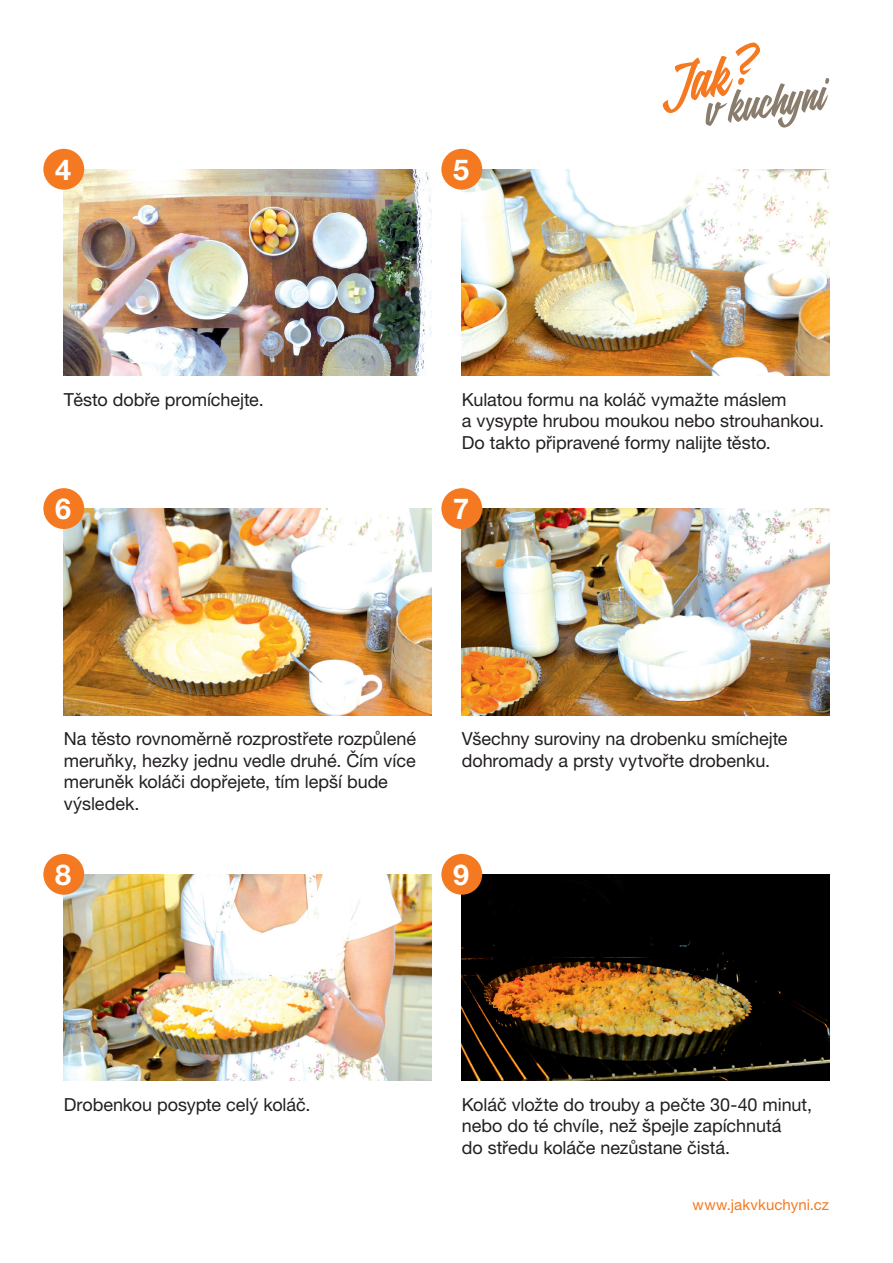
<style>
.page{position:relative;width:893px;height:1263px;background:#fff}
.page>*{position:absolute;margin:0;border:0;box-sizing:border-box;transform-origin:0 0}
.t1{font:700 28.8px "Helvetica Neue LT Pro";color:#fff}
.t2{font:18px/21.6px "Helvetica Neue LT Pro";letter-spacing:-.005em;color:#231f20}
.t3{font:15px "Helvetica Neue LT Pro";letter-spacing:.005em;color:#f47921}
</style>
<div class="page">
<img style="left:64px;top:169px;width:367px;height:207px">
<img style="left:462px;top:169px;width:367px;height:207px">
<div style="left:43px;top:149px;width:41px;height:41px;background:#f47921;border-radius:50%"></div>
<img style="left:64px;top:509px;width:367px;height:206px">
<img style="left:462px;top:509px;width:367px;height:206px">
<div style="left:441px;top:488px;width:41px;height:41px;background:#f47921;border-radius:50%"></div>
<img style="left:64px;top:874px;width:367px;height:207px">
<img style="left:462px;top:874px;width:367px;height:207px">
<div style="left:43px;top:854px;width:41px;height:41px;background:#f47921;border-radius:50%"></div>
<div style="left:441px;top:854px;width:41px;height:41px;background:#f47921;border-radius:50%"></div>
<div style="left:441px;top:149px;width:41px;height:41px;background:#f47921;border-radius:50%"></div>
<div style="left:43px;top:488px;width:41px;height:41px;background:#f47921;border-radius:50%"></div>
<svg style="left:663px;top:42px;width:166px;height:86px"></svg>
<h1 class="t1" style="left:55px;top:151px;width:18px">4</h1>
<h1 class="t1" style="left:453px;top:151px;width:18px">5</h1>
<p class="t2" style="left:64px;top:388px;width:201px">Těsto dobře promíchejte.</p>
<h1 class="t1" style="left:55px;top:491px;width:18px">6</h1>
<p class="t2" style="left:462px;top:388px;width:364px">Kulatou formu na koláč vymažte máslem<br>a vysypte hrubou moukou nebo strouhankou.<br>Do takto připravené formy nalijte těsto.</p>
<h1 class="t1" style="left:453px;top:491px;width:18px">7</h1>
<p class="t2" style="left:64px;top:728px;width:354px">Na těsto rovnoměrně rozprostřete rozpůlené meruňky, hezky jednu vedle druhé. Čím více meruněk koláči dopřejete, tím lepší bude výsledek.</p>
<h1 class="t1" style="left:55px;top:856px;width:18px">8</h1>
<p class="t2" style="left:462px;top:728px;width:327px">Všechny suroviny na drobenku smíchejte dohromady a prsty vytvořte drobenku.</p>
<h1 class="t1" style="left:453px;top:856px;width:18px">9</h1>
<p class="t2" style="left:64px;top:1093px;width:248px">Drobenkou posypte celý koláč.</p>
<p class="t2" style="left:462px;top:1093px;width:352px">Koláč vložte do trouby a pečte 30-40 minut, nebo do té chvíle, než špejle zapíchnutá<br>do středu koláče nezůstane čistá.</p>
<p class="t3" style="left:693px;top:1195px;width:138px">www.jakvkuchyni.cz</p>
</div>
